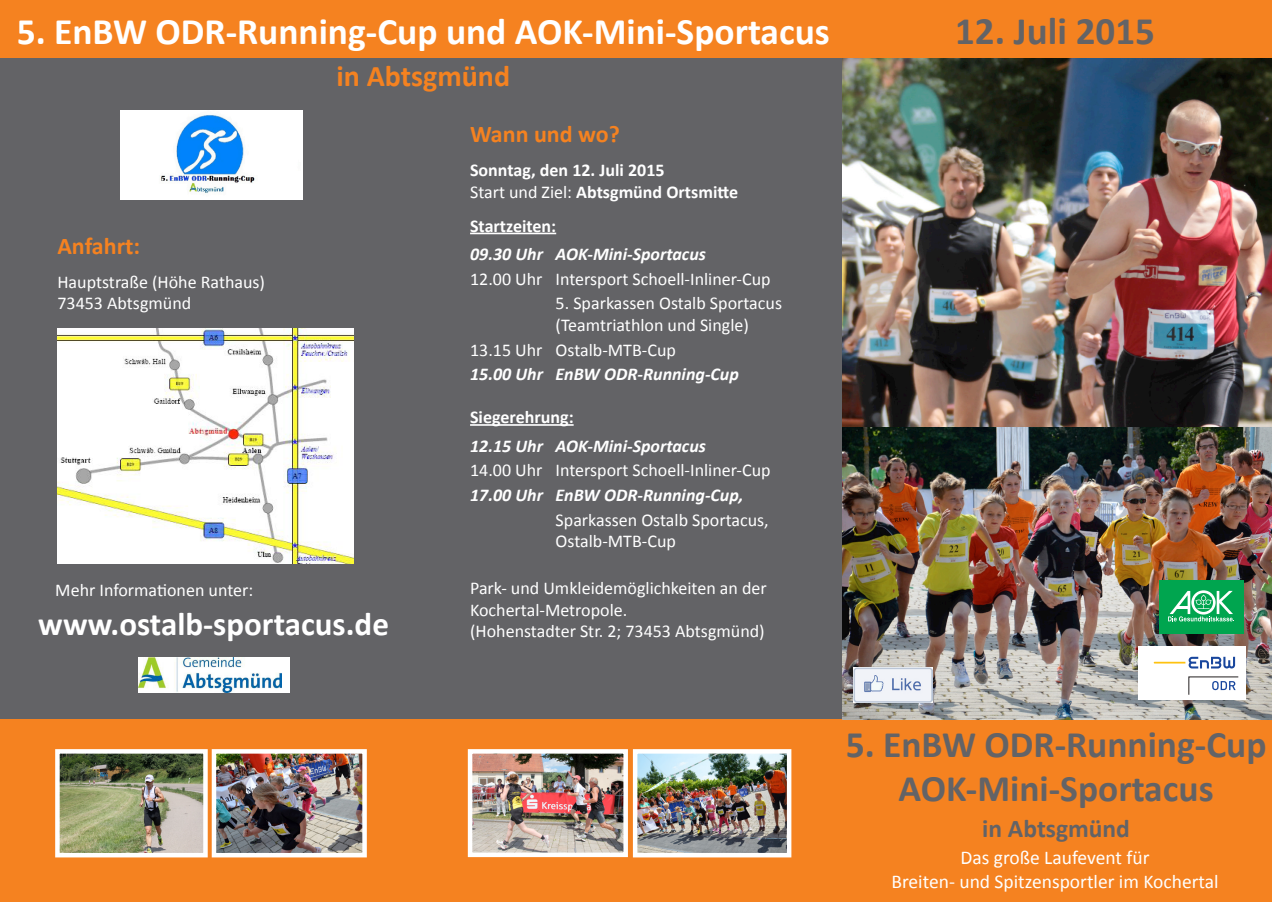
<style>
.page{position:relative;width:1272px;height:902px;background:#fff}
.page>*{position:absolute;margin:0;border:0;box-sizing:border-box;transform-origin:0 0}
.t1{font:700 39px "Calibri";color:#636366}
.t2{font:700 37.5px "Calibri";color:#fff}
.t3{font:700 37.5px/44.4px "Calibri";color:#636366;text-align:center}
.t4{font:700 33px "Calibri";color:#fff}
.t5{font:700 30px "Calibri";color:#f58220}
.t6{font:700 25.5px "Calibri";color:#636366}
.t7{font:700 24px "Calibri";color:#f58220}
.t8{font:19.5px/23.4px "Calibri";color:#fff;text-align:center}
.t9{font:18px/21.6px "Calibri";color:#fff}
.t10{font:italic 700 18px "Calibri";color:#fff}
.t11{font:700 18px/21.6px "Calibri";color:#fff}
.s1{font-weight:400}
</style>
<div class="page">
<div style="left:0;top:0;width:1271px;height:901px;background:#636366"></div>
<img style="left:842px;top:57px;width:429px;height:662px">
<div style="left:0;top:0;width:1271px;height:57px;background:#f58220"></div>
<div style="left:0;top:719px;width:1271px;height:182px;background:#f58220"></div>
<hr style="left:470px;top:232px;width:86px;height:2px;background:#fff">
<hr style="left:470px;top:424px;width:103px;height:2px;background:#fff">
<img style="left:638px;top:754px;width:148px;height:98px">
<div style="left:633px;top:749px;width:158px;height:108px;border:4px solid #fff"></div>
<img style="left:217px;top:754px;width:145px;height:98px">
<div style="left:212px;top:749px;width:155px;height:108px;border:4px solid #fff"></div>
<img style="left:60px;top:754px;width:143px;height:98px">
<div style="left:55px;top:749px;width:153px;height:108px;border:4px solid #fff"></div>
<img style="left:473px;top:754px;width:150px;height:98px">
<div style="left:468px;top:749px;width:160px;height:108px;border:4px solid #fff"></div>
<img style="left:853px;top:664px;width:87px;height:38px">
<div style="left:138px;top:657px;width:151px;height:35px;background:#fff"></div>
<img style="left:138px;top:657px;width:143px;height:35px">
<img style="left:57px;top:328px;width:296px;height:235px">
<svg style="left:1172px;top:587px;width:84px;height:53px"></svg>
<svg style="left:1150px;top:653px;width:108px;height:53px"></svg>
<img style="left:121px;top:111px;width:181px;height:88px">
<div style="left:1159px;top:580px;width:84px;height:53px;background:#00a54f"></div>
<svg style="left:1168px;top:590px;width:78px;height:38px"></svg>
<div style="left:1137px;top:646px;width:108px;height:54px;background:#fff"></div>
<svg style="left:1153px;top:656px;width:98px;height:45px"></svg>
<img style="left:853px;top:667px;width:79px;height:35px">
<h2 class="t2" style="left:17px;top:8px;width:814px">5. EnBW ODR-Running-Cup und AOK-Mini-Sportacus</h2>
<h3 class="t5" style="left:336px;top:57px;width:175px">in Abtsgmünd</h3>
<h3 class="t7" style="left:57px;top:230px;width:84px">Anfahrt:</h3>
<p class="t9" style="left:57px;top:271px;width:209px">Hauptstraße (Höhe Rathaus)<br>73453 Abtsgmünd</p>
<p class="t9" style="left:55px;top:579px;width:199px">Mehr Informationen unter:</p>
<h3 class="t4" style="left:38px;top:603px;width:352px">www.ostalb-sportacus.de</h3>
<h3 class="t7" style="left:470px;top:118px;width:151px">Wann und wo?</h3>
<p class="t11" style="left:470px;top:159px;width:269px">Sonntag, den 12. Juli 2015<br><span class="s1">Start und Ziel:</span> Abtsgmünd Ortsmitte</p>
<p class="t11" style="left:470px;top:215px;width:88px">Startzeiten:</p>
<p class="t10" style="left:470px;top:243px;width:237px">09.30 Uhr AOK-Mini-Sportacus</p>
<p class="t9" style="left:470px;top:268px;width:302px">12.00 Uhr Intersport Schoell-Inliner-Cup</p>
<p class="t9" style="left:555px;top:292px;width:228px">5. Sparkassen Ostalb Sportacus (Teamtriathlon und Single)</p>
<p class="t9" style="left:470px;top:339px;width:207px">13.15 Uhr Ostalb-MTB-Cup</p>
<p class="t10" style="left:470px;top:363px;width:270px">15.00 Uhr EnBW ODR-Running-Cup</p>
<p class="t11" style="left:470px;top:406px;width:105px">Siegerehrung:</p>
<p class="t10" style="left:470px;top:434px;width:237px">12.15 Uhr AOK-Mini-Sportacus</p>
<p class="t9" style="left:470px;top:459px;width:302px">14.00 Uhr Intersport Schoell-Inliner-Cup</p>
<p class="t10" style="left:470px;top:483px;width:275px">17.00 Uhr EnBW ODR-Running-Cup,</p>
<p class="t9" style="left:555px;top:508px;width:215px">Sparkassen Ostalb Sportacus,<br>Ostalb-MTB-Cup</p>
<p class="t9" style="left:470px;top:577px;width:298px">Park- und Umkleidemöglichkeiten an der<br>Kochertal-Metropole.<br>(Hohenstadter Str. 2; 73453 Abtsgmünd)</p>
<h1 class="t1" style="left:955px;top:6px;width:201px">12. Juli 2015</h1>
<h2 class="t3" style="left:845px;top:722px;width:422px">5. EnBW ODR-Running-Cup<br>AOK-Mini-Sportacus</h2>
<h3 class="t6" style="left:982px;top:811px;width:149px">in Abtsgmünd</h3>
<p class="t8" style="left:891px;top:845px;width:329px">Das große Laufevent für<br>Breiten- und Spitzensportler im Kochertal</p>
</div>
